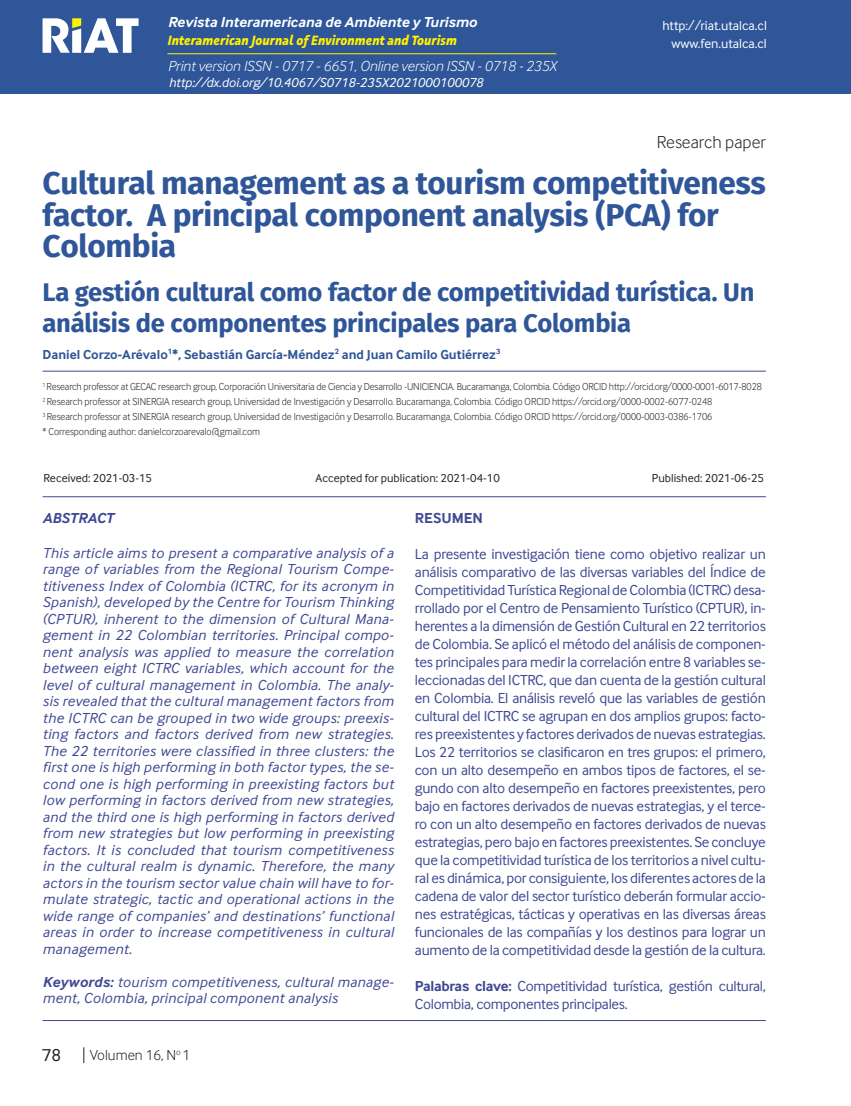
<style>
.page{position:relative;width:851px;height:1106px;background:#fff}
.page>*{position:absolute;margin:0;border:0;box-sizing:border-box;transform-origin:0 0}
.TITULO_INGLÉS{font:700 31.5px/31.5px "Fira Sans OT";letter-spacing:-.01em;color:#2f5699}
.TITULO_INGLÉS-2{font:700 25.5px/31.5px "Fira Sans OT";letter-spacing:-.01em;color:#2f5699}
.t1{font:300 18px "Inter Face";color:#231f20}
.t2{font:18px "Inter Face";color:#231f20}
.RESUMEN{font:15px/18px "Inter Face";letter-spacing:-.02em;color:#3f4993;text-align:justify}
.Cuerpo_de_Texto{font:italic 15px/16.5px "Inter Face";letter-spacing:.02em;color:#3f4993;text-align:justify}
.t3{font:italic 300 15px "Inter Face";color:#fff}
.t4{font:italic 700 15px "Inter Face";color:#fff}
.t5{font:300 15px "Inter Face";color:#231f20}
.Cuerpo_de_Texto-2{font:italic 700 15px "Inter Face";color:#3f4993}
.RESUMEN-2{font:700 15px "Inter Face";color:#3f4993}
.t6{font:700 13.5px "Inter Face";color:#2f5699}
.Cuño_de_pagina{font:italic 13.5px "Inter Face";color:#fff}
.t7{font:italic 700 13.5px "Facit";color:#fff101}
.t8{font:13.5px "Inter Face";color:#fff}
.Cuerpo_de_Texto-3{font:12px "Inter Face";color:#231f20}
.Cuerpo_de_Texto-4{font:300 10.5px "Inter Face";color:#231f20;scale:.95 1}
.s1{font-weight:700}
</style>
<div class="page">
<div style="left:0;top:0;width:850px;height:94px;background:#2f5699"></div>
<hr style="left:850px;top:0;width:1px;height:94px;background:#2f5699">
<svg style="left:43px;top:18px;width:95px;height:35px"></svg>
<svg style="left:83px;top:1047px;width:1px;height:16px"></svg>
<hr style="left:43px;top:371px;width:722px;height:1px;background:#3f4993">
<hr style="left:43px;top:496px;width:722px;height:1px;background:#3f4993">
<hr style="left:43px;top:1020px;width:722px;height:1px;background:#3f4993">
<hr style="left:167px;top:53px;width:389px;height:1px;background:#fff101">
<p class="t4" style="left:168px;top:14px;width:310px">Revista Interamericana de Ambiente y Turismo</p>
<p class="t7" style="left:168px;top:32px;width:291px">Interamerican Journal of Environment and Tourism</p>
<p class="t3" style="left:168px;top:57px;width:390px">Print version ISSN - 0717 - 6651, Online version ISSN - 0718 - 235X</p>
<p class="Cuño_de_pagina" style="left:169px;top:75px;width:316px">http://dx.doi.org/10.4067/S0718-235X2021000100078</p>
<p class="t8" style="left:662px;top:17px;width:106px">http://riat.utalca.cl</p>
<p class="t8" style="left:671px;top:35px;width:97px">www.fen.utalca.cl</p>
<p class="t1" style="left:656px;top:132px;width:110px">Research paper</p>
<p class="TITULO_INGLÉS" style="left:43px;top:170px;width:724px">Cultural management as a tourism competitiveness factor. A principal component analysis (PCA) for<br>Colombia</p>
<p class="TITULO_INGLÉS-2" style="left:43px;top:278px;width:713px">La gestión cultural como factor de competitividad turística. Un análisis de componentes principales para Colombia</p>
<p class="t6" style="left:43px;top:346px;width:459px">Daniel Corzo-Arévalo<sup>1</sup>*, Sebastián García-Méndez<sup>2</sup> and Juan Camilo Gutiérrez<sup>3</sup></p>
<p class="Cuerpo_de_Texto-4" style="left:43px;top:381px;width:758px"><sup>1</sup> Research professor at GECAC research group, Corporación Universitaria de Ciencia y Desarrollo -UNICIENCIA. Bucaramanga, Colombia. Código ORCID http://orcid.org/0000-0001-6017-8028</p>
<p class="Cuerpo_de_Texto-4" style="left:43px;top:396px;width:706px"><sup>2</sup> Research professor at SINERGIA research group, Universidad de Investigación y Desarrollo. Bucaramanga, Colombia. Código ORCID https://orcid.org/0000-0002-6077-0248</p>
<p class="Cuerpo_de_Texto-4" style="left:43px;top:411px;width:706px"><sup>3</sup> Research professor at SINERGIA research group, Universidad de Investigación y Desarrollo. Bucaramanga, Colombia. Código ORCID https://orcid.org/0000-0003-0386-1706</p>
<p class="Cuerpo_de_Texto-4" style="left:43px;top:426px;width:230px">* Corresponding author: danielcorzoarevalo@gmail.com</p>
<p class="Cuerpo_de_Texto-3" style="left:44px;top:471px;width:110px">Received: 2021-03-15</p>
<p class="Cuerpo_de_Texto-3" style="left:315px;top:471px;width:186px">Accepted for publication: 2021-04-10</p>
<p class="Cuerpo_de_Texto-3" style="left:651px;top:471px;width:114px">Published: 2021-06-25</p>
<p class="RESUMEN-2" style="left:415px;top:509px;width:70px">RESUMEN</p>
<p class="RESUMEN" style="left:415px;top:545px;width:352px">La presente investigación tiene como objetivo realizar un análisis comparativo de las diversas variables del Índice de Competitividad Turística Regional de Colombia (ICTRC) desa&shy;rrollado por el Centro de Pensamiento Turístico (CPTUR), in&shy;herentes a la dimensión de Gestión Cultural en 22 territorios de Colombia. Se aplicó el método del análisis de componen&shy;tes principales para medir la correlación entre 8 variables se&shy;leccionadas del ICTRC, que dan cuenta de la gestión cultural en Colombia. El análisis reveló que las variables de gestión cultural del ICTRC se agrupan en dos amplios grupos: facto&shy;res preexistentes y factores derivados de nuevas estrategias.<br>Los 22 territorios se clasificaron en tres grupos: el primero, con un alto desempeño en ambos tipos de factores, el se&shy;gundo con alto desempeño en factores preexistentes, pero bajo en factores derivados de nuevas estrategias, y el terce&shy;ro con un alto desempeño en factores derivados de nuevas estrategias, pero bajo en factores preexistentes. Se concluye que la competitividad turística de los territorios a nivel cultu&shy;ral es dinámica, por consiguiente, los diferentes actores de la cadena de valor del sector turístico deberán formular accio&shy;nes estratégicas, tácticas y operativas en las diversas áreas funcionales de las compañías y los destinos para lograr un aumento de la competitividad desde la gestión de la cultura.</p>
<p class="RESUMEN" style="left:415px;top:977px;width:352px"><span class="s1">Palabras clave:</span> Competitividad turística, gestión cultural,<br>Colombia, componentes principales.</p>
<p class="Cuerpo_de_Texto-2" style="left:43px;top:509px;width:73px">ABSTRACT</p>
<p class="Cuerpo_de_Texto" style="left:43px;top:544px;width:353px">This article aims to present a comparative analysis of a range of variables from the Regional Tourism Compe&shy;titiveness Index of Colombia (ICTRC, for its acronym in Spanish), developed by the Centre for Tourism Thinking (CPTUR), inherent to the dimension of Cultural Mana&shy;gement in 22 Colombian territories. Principal compo&shy;nent analysis was applied to measure the correlation between eight ICTRC variables, which account for the level of cultural management in Colombia. The analy&shy;sis revealed that the cultural management factors from the ICTRC can be grouped in two wide groups: preexis&shy;ting factors and factors derived from new strategies.<br>The 22 territories were classified in three clusters: the first one is high performing in both factor types, the se&shy;cond one is high performing in preexisting factors but low performing in factors derived from new strategies, and the third one is high performing in factors derived from new strategies but low performing in preexisting factors. It is concluded that tourism competitiveness in the cultural realm is dynamic. Therefore, the many actors in the tourism sector value chain will have to for&shy;mulate strategic, tactic and operational actions in the wide range of companies’ and destinations’ functional areas in order to increase competitiveness in cultural management.</p>
<p class="Cuerpo_de_Texto" style="left:43px;top:973px;width:353px"><span class="s1">Keywords:</span> tourism competitiveness, cultural manage&shy;ment, Colombia, principal component analysis</p>
<p class="t2" style="left:42px;top:1045px;width:21px">78</p>
<p class="t5" style="left:90px;top:1046px;width:102px">Volumen 16, N<sup>o</sup> 1</p>
</div>
